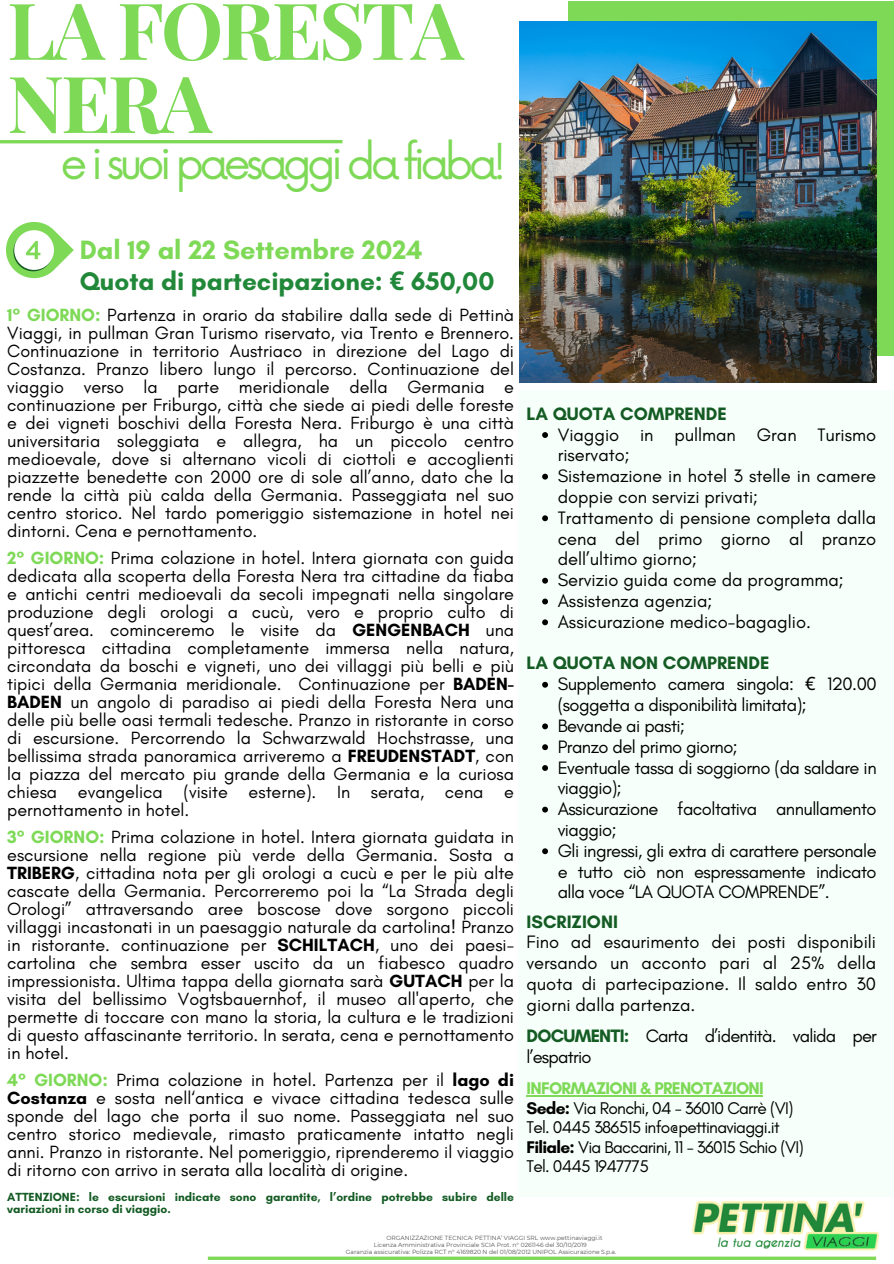
<style>
.page{position:relative;width:894px;height:1264px;background:#fff}
.page>*{position:absolute;margin:0;border:0;box-sizing:border-box;transform-origin:0 0}
.t1{font:700 78.75px/73.2px "Playfair Display";letter-spacing:-.04em;color:#7ed957}
.t2{font:43.05px "Now";letter-spacing:-.11em;color:#7ed957}
.t3{font:700 27px "Glacial Indifference";color:#7ed957}
.t4{font:700 26.1px "Glacial Indifference";color:#218839}
.t5{font:18.3px/20.9px "Glacial Indifference";color:#000}
.t6{font:18.3px/20.9px "Glacial Indifference";letter-spacing:-.03em;color:#000}
.t7{font:18.3px/20.9px "Glacial Indifference";letter-spacing:-.04em;color:#000}
.t8{font:700 18.3px "Glacial Indifference";color:#145b24}
.t9{font:18px/18px "Glacial Indifference";color:#000;text-align:justify}
.t10{font:17.25px/19.5px "Glacial Indifference";letter-spacing:-.04em;color:#000}
.t11{font:700 12px/12px "Glacial Indifference";color:#145b24}
.t12{font:6px "Montserrat";color:#545454}
.s1{font-family:"Noto Sans"}
.s2{font-weight:700;color:#7ed957}
.s3{font-weight:700}
.s4{font-weight:700;color:#145b24}
</style>
<div class="page">
<hr style="left:208px;top:1256px;width:667px;height:3px;background:#7ed957">
<div style="left:568px;top:2px;width:325px;height:354px;background:#7ed957"></div>
<img style="left:519px;top:21px;width:357px;height:361px">
<svg style="left:0;top:140px;width:342px;height:4px"></svg>
<div style="left:518px;top:390px;width:375px;height:806px;background:#f6fffa"></div>
<img style="left:681px;top:1201px;width:199px;height:58px">
<svg style="left:6px;top:222px;width:68px;height:57px"></svg>
<svg style="left:542px;top:432px;width:6px;height:6px"></svg>
<svg style="left:542px;top:473px;width:6px;height:6px"></svg>
<svg style="left:542px;top:515px;width:6px;height:6px"></svg>
<svg style="left:542px;top:578px;width:6px;height:5px"></svg>
<svg style="left:542px;top:598px;width:6px;height:6px"></svg>
<svg style="left:542px;top:619px;width:6px;height:6px"></svg>
<svg style="left:542px;top:682px;width:6px;height:5px"></svg>
<svg style="left:542px;top:723px;width:6px;height:6px"></svg>
<svg style="left:542px;top:744px;width:6px;height:6px"></svg>
<svg style="left:542px;top:765px;width:6px;height:6px"></svg>
<svg style="left:542px;top:806px;width:6px;height:6px"></svg>
<svg style="left:542px;top:848px;width:6px;height:6px"></svg>
<hr style="left:526px;top:1095px;width:236px;height:1px;background:#7ed957">
<h1 class="t1" style="left:7px;top:-9px;width:458px">LA FORESTA<br>NERA</h1>
<p class="t2" style="left:61px;top:140px;width:447px">e i suoi paesaggi da fiaba!</p>
<p class="t3" style="left:80px;top:233px;width:344px">Dal 19 al 22 Settembre 2024</p>
<p class="t4" style="left:80px;top:265px;width:416px">Quota di partecipazione: <span class="s1">€</span> 650,00</p>
<h5 class="t9" style="left:7px;top:305px;width:508px"><span class="s2">1° GIORNO:</span> Partenza in orario da stabilire dalla sede di Pettinà Viaggi, in pullman Gran Turismo riservato, via Trento e Brennero.<br>Continuazione in territorio Austriaco in direzione del Lago di Costanza. Pranzo libero lungo il percorso. Continuazione del viaggio verso la parte meridionale della Germania e continuazione per Friburgo, città che siede ai piedi delle foreste e dei vigneti boschivi della Foresta Nera. Friburgo è una città universitaria soleggiata e allegra, ha un piccolo centro medioevale, dove si alternano vicoli di ciottoli e accoglienti piazzette benedette con 2000 ore di sole all’anno, dato che la rende la città più calda della Germania. Passeggiata nel suo centro storico. Nel tardo pomeriggio sistemazione in hotel nei dintorni. Cena e pernottamento.</h5>
<h5 class="t9" style="left:7px;top:548px;width:508px"><span class="s2">2° GIORNO:</span> Prima colazione in hotel. Intera giornata con guida dedicata alla scoperta della Foresta Nera tra cittadine da fiaba e antichi centri medioevali da secoli impegnati nella singolare produzione degli orologi a cucù, vero e proprio culto di quest’area. cominceremo le visite da <span class="s3">GENGENBACH</span> una pittoresca cittadina completamente immersa nella natura, circondata da boschi e vigneti, uno dei villaggi più belli e più tipici della Germania meridionale. Continuazione per <span class="s3">BADEN-BADEN</span> un angolo di paradiso ai piedi della Foresta Nera una delle più belle oasi termali tedesche. Pranzo in ristorante in corso di escursione. Percorrendo la Schwarzwald Hochstrasse, una bellissima strada panoramica arriveremo a <span class="s3">FREUDENSTADT</span>, con la piazza del mercato piu grande della Germania e la curiosa chiesa evangelica (visite esterne). In serata, cena e pernottamento in hotel.</h5>
<h5 class="t9" style="left:7px;top:827px;width:508px"><span class="s2">3° GIORNO:</span> Prima colazione in hotel. Intera giornata guidata in escursione nella regione più verde della Germania. Sosta a <span class="s3">TRIBERG</span>, cittadina nota per gli orologi a cucù e per le più alte cascate della Germania. Percorreremo poi la “La Strada degli Orologi” attraversando aree boscose dove sorgono piccoli villaggi incastonati in un paesaggio naturale da cartolina! Pranzo in ristorante. continuazione per <span class="s3">SCHILTACH</span>, uno dei paesi&shy;cartolina che sembra esser uscito da un fiabesco quadro impressionista. Ultima tappa della giornata sarà <span class="s3">GUTACH</span> per la visita del bellissimo Vogtsbauernhof, il museo all'aperto, che permette di toccare con mano la storia, la cultura e le tradizioni di questo affascinante territorio. In serata, cena e pernottamento in hotel.</h5>
<h5 class="t9" style="left:7px;top:1070px;width:508px"><span class="s2">4° GIORNO:</span> Prima colazione in hotel. Partenza per il <span class="s3">lago di Costanza</span> e sosta nell‘antica e vivace cittadina tedesca sulle sponde del lago che porta il suo nome. Passeggiata nel suo centro storico medievale, rimasto praticamente intatto negli anni. Pranzo in ristorante. Nel pomeriggio, riprenderemo il viaggio di ritorno con arrivo in serata alla località di origine.</h5>
<h6 class="t11" style="left:7px;top:1190px;width:508px">ATTENZIONE: le escursioni indicate sono garantite, l’ordine potrebbe subire delle variazioni in corso di viaggio.</h6>
<h4 class="t8" style="left:526px;top:402px;width:202px">LA QUOTA COMPRENDE</h4>
<p class="t5" style="left:557px;top:424px;width:320px">Viaggio in pullman Gran Turismo riservato;</p>
<p class="t5" style="left:557px;top:465px;width:320px">Sistemazione in hotel 3 stelle in camere doppie con servizi privati;</p>
<p class="t5" style="left:557px;top:507px;width:320px;text-align:justify">Trattamento di pensione completa dalla cena del primo giorno al pranzo dell’ultimo giorno;</p>
<p class="t5" style="left:557px;top:569px;width:287px">Servizio guida come da programma;</p>
<p class="t5" style="left:557px;top:590px;width:156px">Assistenza agenzia;</p>
<p class="t5" style="left:557px;top:611px;width:255px">Assicurazione medico-bagaglio.</p>
<h4 class="t8" style="left:526px;top:652px;width:244px">LA QUOTA NON COMPRENDE</h4>
<p class="t6" style="left:557px;top:673px;width:320px">Supplemento camera singola: <span class="s1">€</span> 120.00 (soggetta a disponibilità limitata);</p>
<p class="t6" style="left:557px;top:715px;width:129px">Bevande ai pasti;</p>
<p class="t6" style="left:557px;top:736px;width:181px">Pranzo del primo giorno;</p>
<p class="t6" style="left:557px;top:756px;width:320px">Eventuale tassa di soggiorno (da saldare in viaggio);</p>
<p class="t6" style="left:557px;top:798px;width:320px">Assicurazione facoltativa annullamento viaggio;</p>
<p class="t5" style="left:557px;top:840px;width:320px;text-align:justify">Gli ingressi, gli extra di carattere personale e tutto ciò non espressamente indicato alla voce “LA QUOTA COMPRENDE”.</p>
<h5 class="t5" style="left:526px;top:910px;width:351px"><span class="s4">ISCRIZIONI<br></span>Fino ad esaurimento dei posti disponibili versando un acconto pari al 25% della quota di partecipazione. Il saldo entro 30 giorni dalla partenza.</h5>
<h5 class="t7" style="left:526px;top:1025px;width:352px"><span class="s4">DOCUMENTI:</span> Carta d’identità. valida per l’espatrio</h5>
<h5 class="t10" style="left:526px;top:1078px;width:279px"><span class="s2">INFORMAZIONI &amp; PRENOTAZIONI </span><span class="s3">Sede:</span> Via Ronchi, 04 - 36010 Carrè (VI)<br>Tel. 0445 386515 info@pettinaviaggi.it <span class="s3">Filiale:</span> Via Baccarini, 11 - 36015 Schio (VI)<br>Tel. 0445 1947775</h5>
<p class="t12" style="left:386px;top:1234px;width:217px">ORGANIZZAZIONE TECNICA: PETTINA’ VIAGGI SRL www.pettinaviaggi.it</p>
<h3 class="t12" style="left:373px;top:1241px;width:214px">Licenza Amministrativa Provinciale SCIA Prot. n° 0261146 del 30/10/2019</h3>
<h3 class="t12" style="left:346px;top:1248px;width:272px">Garanzia assicurativa: Polizza RCT n° 4169820 N del 01/08/2012 UNIPOL Assicurazione S.p.a.</h3>
</div>
